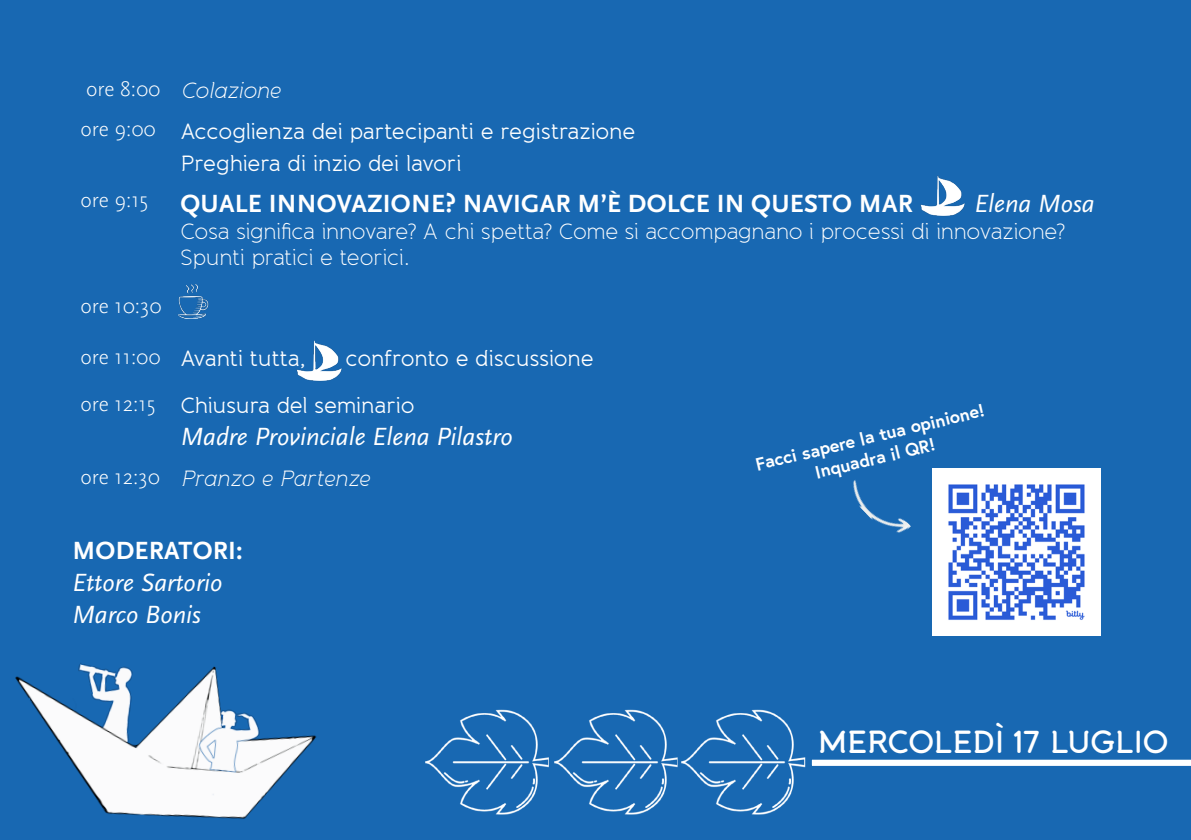
<style>
.page{position:relative;width:1191px;height:840px;background:#fff}
.page>*{position:absolute;margin:0;border:0;box-sizing:border-box;transform-origin:0 0}
.t1{font:600 32px "Banda";letter-spacing:-.02em;color:#fff}
.t2{font:italic 26px "Scala Sans Pro";color:#fff}
.t3{font:700 26px "Scala Sans Pro";letter-spacing:.01em;color:#fff}
.t4{font:22px "Banda";letter-spacing:-.01em;color:#fff}
.t5{font:300 22px/26.4px "Banda";letter-spacing:-.015em;color:#fff}
.t6{font:300 22px "Scala Sans Pro";color:#fff}
.t7{font:italic 300 22px "Banda";letter-spacing:-.025em;color:#fff}
.t8{font:700 18px "Europa";color:#fff}
</style>
<div class="page">
<div style="left:0;top:0;width:1191px;height:839px;background:#1868b2"></div>
<img style="left:178px;top:284px;width:31px;height:34px">
<img style="left:932px;top:468px;width:168px;height:167px">
<img style="left:853px;top:480px;width:58px;height:53px">
<img style="left:920px;top:175px;width:45px;height:41px">
<img style="left:296px;top:340px;width:46px;height:41px">
<img style="left:15px;top:663px;width:302px;height:156px">
<svg style="left:811px;top:759px;width:380px;height:7px;background:#e4edf5"></svg>
<img style="left:681px;top:709px;width:124px;height:106px">
<img style="left:554px;top:709px;width:123px;height:106px">
<img style="left:425px;top:709px;width:124px;height:106px">
<p class="t6" style="left:86px;top:76px;width:76px">ore 8:00</p>
<p class="t7" style="left:180px;top:77px;width:101px">Colazione</p>
<p class="t6" style="left:80px;top:116px;width:77px">ore 9:00</p>
<p class="t4" style="left:180px;top:117px;width:456px">Accoglienza dei partecipanti e registrazione</p>
<p class="t4" style="left:180px;top:149px;width:283px">Preghiera di inzio dei lavori</p>
<p class="t6" style="left:80px;top:187px;width:69px">ore 9:15</p>
<p class="t3" style="left:180px;top:189px;width:734px">QUALE INNOVAZIONE? NAVIGAR M’È DOLCE IN QUESTO MAR</p>
<p class="t2" style="left:974px;top:189px;width:122px">Elena Mosa</p>
<p class="t5" style="left:180px;top:218px;width:886px">Cosa significa innovare? A chi spetta? Come si accompagnano i processi di innovazione?<br>Spunti pratici e teorici.</p>
<p class="t6" style="left:80px;top:293px;width:83px">ore 10:30</p>
<p class="t6" style="left:80px;top:344px;width:82px">ore 11:00</p>
<p class="t4" style="left:180px;top:345px;width:127px">Avanti tutta,</p>
<p class="t4" style="left:345px;top:345px;width:250px">confronto e discussione</p>
<p class="t6" style="left:80px;top:391px;width:77px">ore 12:15</p>
<p class="t4" style="left:180px;top:392px;width:236px">Chiusura del seminario</p>
<p class="t2" style="left:180px;top:421px;width:334px">Madre Provinciale Elena Pilastro</p>
<p class="t6" style="left:80px;top:464px;width:81px">ore 12:30</p>
<p class="t7" style="left:180px;top:465px;width:191px">Pranzo e Partenze</p>
<p class="t3" style="left:73px;top:535px;width:172px">MODERATORI:</p>
<p class="t2" style="left:72px;top:567px;width:152px">Ettore Sartorio</p>
<p class="t2" style="left:72px;top:599px;width:130px">Marco Bonis</p>
<p class="t8" style="left:753px;top:451px;width:236px;rotate:-13deg">Facci sapere la tua opinione!</p>
<p class="t8" style="left:812px;top:459px;width:124px;rotate:-13deg">Inquadra il QR!</p>
<h1 class="t1" style="left:817px;top:721px;width:353px">MERCOLEDÌ 17 LUGLIO</h1>
</div>
